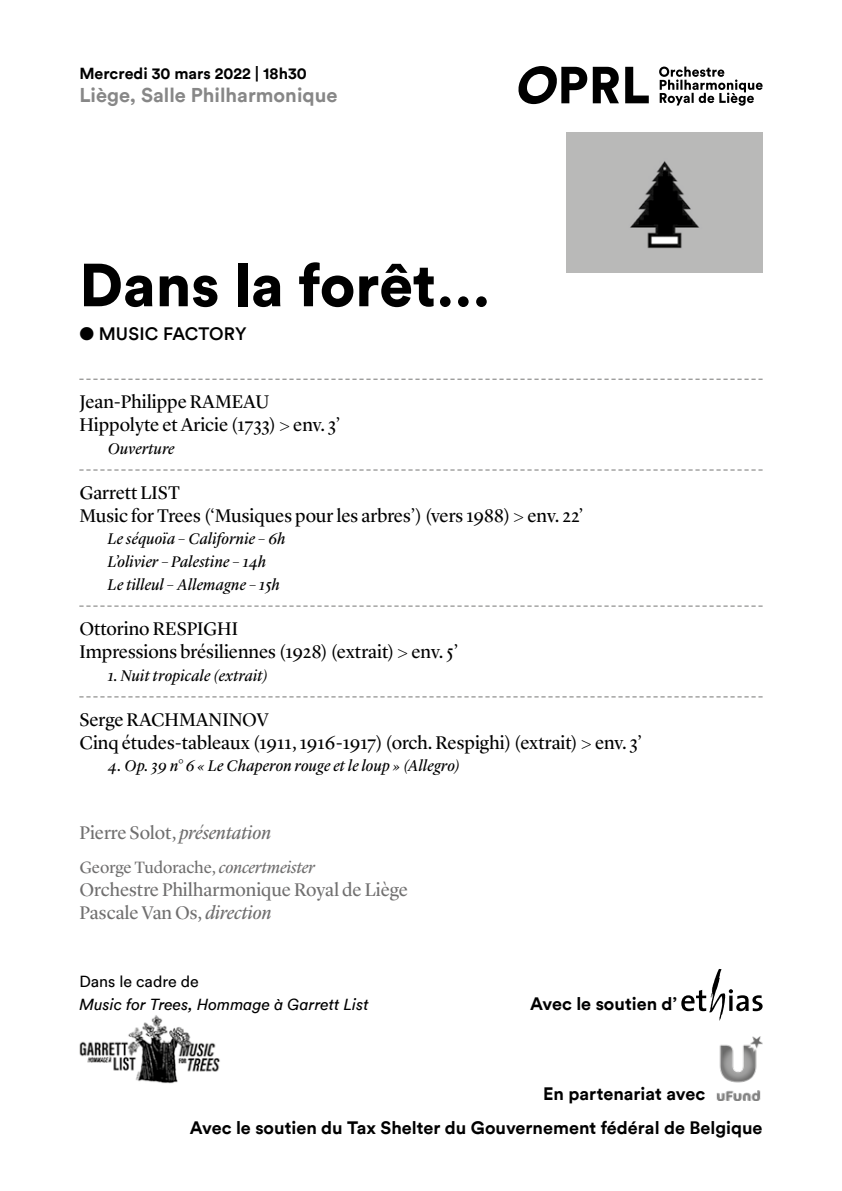
<style>
.page{position:relative;width:842px;height:1191px;background:#fff}
.page>*{position:absolute;margin:0;border:0;box-sizing:border-box;transform-origin:0 0}
.t1{font:900 60px "Circular Std";color:#000}
.t2{font:700 20px "Circular";color:#878787}
.t3{font:19px/22.6px "Lyon Display";color:#000}
.t4{font:19px/22.6px "Lyon Display";color:#706f6f}
.t5{font:700 18px/34px "Circular";color:#000}
.t6{font:500 18px "Circular";letter-spacing:.005em;color:#000}
.t7{font:17px "Lyon Display";letter-spacing:-.005em;color:#706f6f}
.t8{font:italic 16px/22.6px "Lyon Display";letter-spacing:.02em;color:#000}
.t9{font:italic 16px "Circular";color:#000}
.t10{font:700 16px "Circular";color:#000}
.t11{font:16px "Circular";color:#000}
.s1{font-style:italic}
</style>
<div class="page">
<svg style="left:79px;top:378px;width:684px;height:2px"></svg>
<svg style="left:79px;top:469px;width:684px;height:2px"></svg>
<svg style="left:79px;top:605px;width:684px;height:2px"></svg>
<svg style="left:79px;top:696px;width:684px;height:1px"></svg>
<img style="left:716px;top:1036px;width:47px;height:64px">
<svg style="left:681px;top:969px;width:82px;height:51px"></svg>
<img style="left:79px;top:1015px;width:141px;height:69px">
<img style="left:566px;top:132px;width:197px;height:140px">
<svg style="left:659px;top:67px;width:104px;height:39px"></svg>
<svg style="left:518px;top:66px;width:131px;height:38px"></svg>
<p class="t10" style="left:79px;top:63px;width:229px">Mercredi 30 mars 2022 | 18h30</p>
<p class="t2" style="left:79px;top:81px;width:259px">Liège, Salle Philharmonique</p>
<h1 class="t1" style="left:79px;top:245px;width:413px">Dans la forêt…</h1>
<p class="t6" style="left:79px;top:322px;width:169px">● MUSIC FACTORY</p>
<p class="t3" style="left:79px;top:389px;width:262px">Jean-Philippe RAMEAU<br>Hippolyte et Aricie (1733) &gt; env. 3’</p>
<p class="t8" style="left:108px;top:436px;width:68px">Ouverture</p>
<p class="t3" style="left:79px;top:480px;width:506px">Garrett LIST<br>Music for Trees (‘Musiques pour les arbres’) (vers 1988) &gt; env. 22’</p>
<p class="t8" style="left:108px;top:526px;width:179px">Le séquoïa – Californie – 6h<br>L’olivier – Palestine – 14h<br>Le tilleul – Allemagne – 15h</p>
<p class="t3" style="left:79px;top:616px;width:381px">Ottorino RESPIGHI<br>Impressions brésiliennes (1928) (extrait) &gt; env. 5’</p>
<p class="t8" style="left:108px;top:662px;width:162px">1. Nuit tropicale (extrait)</p>
<p class="t3" style="left:79px;top:707px;width:564px">Serge RACHMANINOV<br>Cinq études-tableaux (1911, 1916-1917) (orch. Respighi) (extrait) &gt; env. 3’</p>
<p class="t8" style="left:108px;top:753px;width:354px">4. Op. 39 n° 6 « Le Chaperon rouge et le loup » (Allegro)</p>
<p class="t4" style="left:79px;top:820px;width:193px">Pierre Solot, <span class="s1">présentation</span></p>
<p class="t7" style="left:79px;top:855px;width:237px">George Tudorache, <span class="s1">concertmeister</span></p>
<p class="t4" style="left:79px;top:877px;width:330px">Orchestre Philharmonique Royal de Liège<br>Pascale Van Os, <span class="s1">direction</span></p>
<p class="t11" style="left:79px;top:970px;width:121px">Dans le cadre de</p>
<p class="t9" style="left:79px;top:993px;width:291px">Music for Trees, Hommage à Garrett List</p>
<p class="t5" style="left:530px;top:985px;width:148px">Avec le soutien d’</p>
<p class="t5" style="left:190px;top:1076px;width:574px;text-indent:353px">En partenariat avec<br>Avec le soutien du Tax Shelter du Gouvernement fédéral de Belgique</p>
</div>
